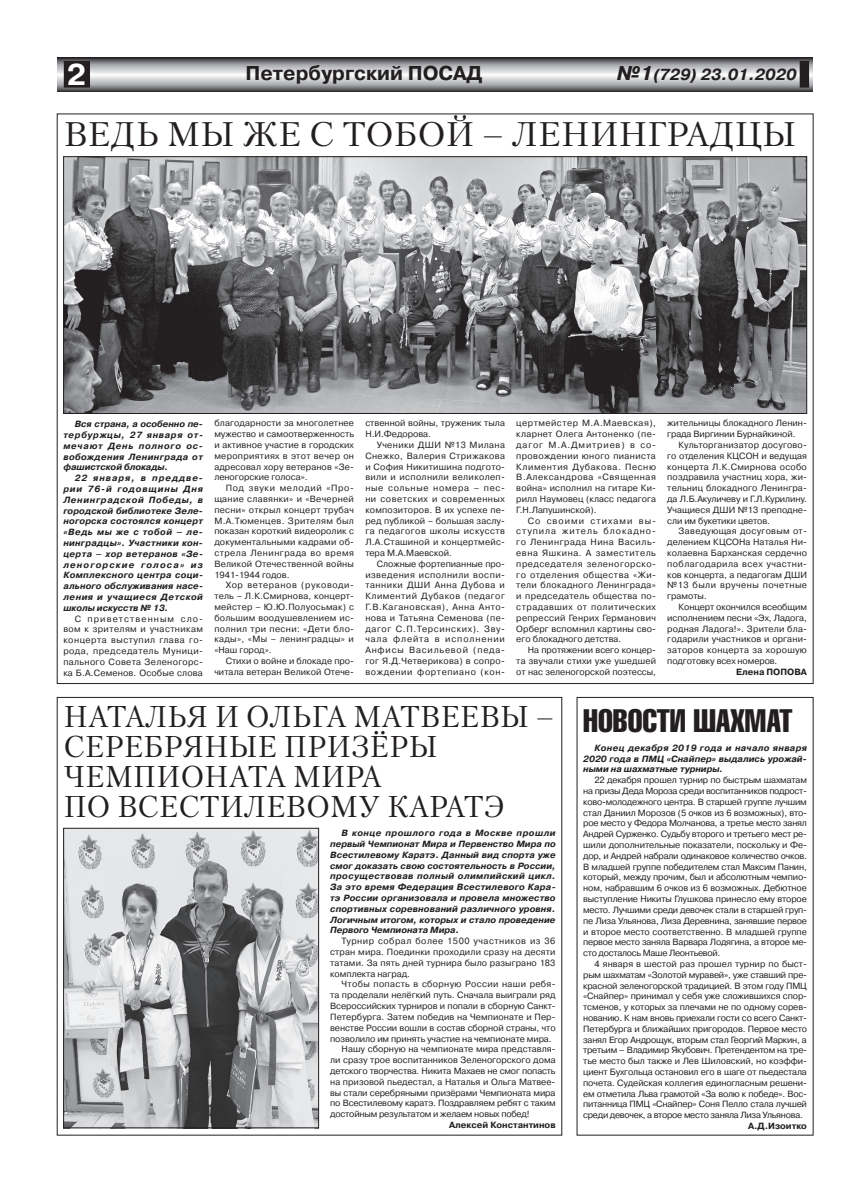
<style>
.page{position:relative;width:842px;height:1191px;background:#fff}
.page>*{position:absolute;margin:0;border:0;box-sizing:border-box;transform-origin:0 0}
.t1{font:34px "Petersburg C";color:#231f20}
.t2{font:32px "AG Letterica CO Mpr";color:#231f20}
.t3{font:30px/30px "Petersburg C";color:#231f20;scale:.96 1}
.t4{font:700 30px "Pragmatica C";color:#fff}
.t5{font:700 20px "Pragmatica C";color:#231f20}
.t6{font:italic 700 16px "Pragmatica C";color:#231f20}
.t7{font:9px/10.8px "Pragmatica C";color:#231f20;text-align:justify}
.t8{font:italic 700 9px/10.8px "Pragmatica C";letter-spacing:.005em;color:#231f20;text-align:justify}
.t9{font:9px "Pragmatica C";letter-spacing:-.02em;color:#231f20}
.t10{font:700 9px "Pragmatica C";color:#231f20}
.t11{font:9px "Pragmatica C";letter-spacing:.035em;color:#231f20}
.s1{font-size:20px}
</style>
<div class="page">
<svg style="left:57px;top:57px;width:756px;height:34px;background:#a6a6a9"></svg>
<div style="left:800px;top:62px;width:8px;height:25px;background:#231f20"></div>
<div style="left:800px;top:61px;width:9px;height:26px;border:1px solid #231f20"></div>
<div style="left:64px;top:62px;width:25px;height:25px;background:#231f20"></div>
<div style="left:64px;top:61px;width:26px;height:26px;border:1px solid #231f20"></div>
<img style="left:65px;top:830px;width:252px;height:296px">
<div style="left:63px;top:828px;width:256px;height:300px;border:1px solid #231f20"></div>
<img style="left:65px;top:158px;width:740px;height:254px">
<div style="left:63px;top:156px;width:744px;height:258px;border:1px solid #231f20"></div>
<h3 class="t4" style="left:67px;top:58px;width:21px">2</h3>
<h3 class="t5" style="left:245px;top:62px;width:239px">Петербургский ПОСАД</h3>
<h3 class="t6" style="left:617px;top:66px;width:181px"><span class="s1">№1</span>(729) 23.01.2020</h3>
<h1 class="t1" style="left:63px;top:114px;width:734px">ВЕДЬ МЫ ЖЕ С ТОБОЙ – ЛЕНИНГРАДЦЫ</h1>
<p class="t8" style="left:63px;top:419px;width:141px;text-indent:11px">Вся страна, а особенно пе&shy;тербуржцы, 27 января от&shy;мечают День полного ос&shy;вобождения Ленинграда от фашистской блокады.</p>
<p class="t8" style="left:63px;top:473px;width:141px;text-indent:11px">22 января, в преддве&shy;рии 76-й годовщины Дня Ленинградской Победы, в городской библиотеке Зеле&shy;ногорска состоялся концерт «Ведь мы же с тобой – ле&shy;нинградцы». Участники кон&shy;церта – хор ветеранов «Зе&shy;леногорские голоса» из Комплексного центра соци&shy;ального обслуживания насе&shy;ления и учащиеся Детской школы искусств № 13.</p>
<p class="t7" style="left:63px;top:613px;width:141px;text-indent:11px">С приветственным сло&shy;вом к зрителям и участникам концерта выступил глава го&shy;рода, председатель Муници&shy;пального Совета Зеленогорс&shy;ка Б.А.Семенов. Особые слова</p>
<p class="t7" style="left:214px;top:418px;width:141px">благодарности за многолетнее мужество и самоотверженность и активное участие в городских мероприятиях в этот вечер он адресовал хору ветеранов «Зе&shy;леногорские голоса».</p>
<p class="t7" style="left:214px;top:483px;width:141px;text-indent:11px">Под звуки мелодий «Про&shy;щание славянки» и «Вечерней песни» открыл концерт трубач М.А.Тюменцев. Зрителям был показан короткий видеоролик с документальными кадрами об&shy;стрела Ленинграда во время Великой Отечественной войны 1941-1944 годов.</p>
<p class="t7" style="left:214px;top:580px;width:141px;text-indent:11px">Хор ветеранов (руководи&shy;тель – Л.К.Смирнова, концерт&shy;мейстер – Ю.Ю.Полуосьмак) с большим воодушевлением ис&shy;полнил три песни: «Дети бло&shy;кады», «Мы – ленинградцы» и «Наш город».</p>
<p class="t7" style="left:214px;top:655px;width:141px;text-align:right">Стихи о войне и блокаде про&shy;читала ветеран Великой Отече-</p>
<p class="t7" style="left:365px;top:418px;width:141px">ственной войны, труженик тыла<br>Н.И.Федорова.</p>
<p class="t7" style="left:365px;top:439px;width:141px;text-indent:11px">Ученики ДШИ №13 Милана Снежко, Валерия Стрижакова и София Никитишина подгото&shy;вили и исполнили великолеп&shy;ные сольные номера – пес&shy;ни советских и современных композиторов. В их успехе пе&shy;ред публикой – большая заслу&shy;га педагогов школы искусств Л.А.Сташиной и концертмейс&shy;тера М.А.Маевской.</p>
<p class="t7" style="left:365px;top:558px;width:141px;text-indent:11px">Сложные фортепианные про&shy;изведения исполнили воспи&shy;танники ДШИ Анна Дубова и Климентий Дубаков (педагог Г.В.Кагановская), Анна Анто&shy;нова и Татьяна Семенова (пе&shy;дагог С.П.Терсинских). Зву&shy;чала флейта в исполнении Анфисы Васильевой (педа&shy;гог Я.Д.Четверикова) в сопро&shy;вождении фортепиано (кон-</p>
<p class="t7" style="left:516px;top:418px;width:141px">цертмейстер М.А.Маевская), кларнет Олега Антоненко (пе&shy;дагог М.А.Дмитриев) в со&shy;провождении юного пианиста Климентия Дубакова. Песню В.Александрова «Священная война» исполнил на гитаре Ки&shy;рилл Наумовец (класс педагога Г.Н.Лапушинской).</p>
<p class="t7" style="left:516px;top:515px;width:141px;text-indent:11px">Со своими стихами вы&shy;ступила житель блокадно&shy;го Ленинграда Нина Василь&shy;евна Яшкина. А заместитель председателя зеленогорско&shy;го отделения общества «Жи&shy;тели блокадного Ленинграда» и председатель общества по&shy;страдавших от политических репрессий Генрих Германович Орберг вспомнил картины сво&shy;его блокадного детства.</p>
<p class="t7" style="left:516px;top:645px;width:141px;text-indent:11px">На протяжении всего концер&shy;та звучали стихи уже ушедшей от нас зеленогорской поэтессы,</p>
<p class="t7" style="left:667px;top:418px;width:141px">жительницы блокадного Ленин&shy;града Виргинии Бурнайкиной.</p>
<p class="t7" style="left:667px;top:439px;width:141px;text-indent:11px">Культорганизатор досугово&shy;го отделения КЦСОН и ведущая концерта Л.К.Смирнова особо поздравила участниц хора, жи&shy;тельниц блокадного Ленингра&shy;да Л.Б.Акуличеву и Г.Л.Курилину.<br>Учащиеся ДШИ №13 преподне&shy;сли им букетики цветов.</p>
<p class="t7" style="left:667px;top:526px;width:141px;text-indent:11px">Заведующая досуговым от&shy;делением КЦСОНа Наталья Ни&shy;колаевна Барханская сердечно поблагодарила всех участни&shy;ков концерта, а педагогам ДШИ №13 были вручены почетные грамоты.</p>
<p class="t7" style="left:667px;top:601px;width:141px;text-indent:11px">Концерт окончился всеобщим исполнением песни «Эх, Ладога, родная Ладога!». Зрители бла&shy;годарили участников и органи&shy;заторов концерта за хорошую подготовку всех номеров.</p>
<p class="t10" style="left:736px;top:667px;width:72px">Елена ПОПОВА</p>
<h3 class="t3" style="left:63px;top:701px;width:513px">НАТАЛЬЯ И ОЛЬГА МАТВЕЕВЫ –<br>СЕРЕБРЯНЫЕ ПРИЗЁРЫ<br>ЧЕМПИОНАТА МИРА<br>ПО ВСЕСТИЛЕВОМУ КАРАТЭ</h3>
<p class="t8" style="left:330px;top:827px;width:227px;text-indent:11px">В конце прошлого года в Москве прошли первый Чемпионат Мира и Первенство Мира по Всестилевому Каратэ. Данный вид спорта уже смог доказать свою состоятельность в России, просуществовав полный олимпийский цикл.<br>За это время Федерация Всестилевого Кара&shy;тэ России организовала и провела множество спортивных соревнований различного уровня.<br>Логичным итогом, которых и стало проведение Первого Чемпионата Мира.</p>
<p class="t7" style="left:330px;top:935px;width:227px;text-indent:11px">Турнир собрал более 1500 участников из 36 стран мира. Поединки проходили сразу на десяти татами. За пять дней турнира было разыграно 183 комплекта наград.</p>
<p class="t11" style="left:342px;top:979px;width:216px">Чтобы попасть в сборную России наши ребя-</p>
<p class="t7" style="left:330px;top:989px;width:227px">та проделали нелёгкий путь. Сначала выиграли ряд</p>
<p class="t7" style="left:330px;top:1000px;width:227px">Всероссийских турниров и попали в сборную Санкт-</p>
<p class="t7" style="left:330px;top:1011px;width:227px">Петербурга. Затем победив на Чемпионате и Пер-</p>
<p class="t7" style="left:330px;top:1022px;width:227px">венстве России вошли в состав сборной страны, что</p>
<p class="t7" style="left:330px;top:1033px;width:223px">позволило им принять участие на чемпионате мира.</p>
<p class="t7" style="left:342px;top:1043px;width:216px">Нашу сборную на чемпионате мира представля-</p>
<p class="t7" style="left:330px;top:1054px;width:227px">ли сразу трое воспитанников Зеленогорского дома</p>
<p class="t9" style="left:330px;top:1065px;width:227px">детского творчества. Никита Махаев не смог попасть</p>
<p class="t7" style="left:330px;top:1076px;width:227px">на призовой пьедестал, а Наталья и Ольга Матвее-</p>
<p class="t7" style="left:330px;top:1087px;width:227px">вы стали серебряными призёрами Чемпионата мира</p>
<p class="t9" style="left:330px;top:1098px;width:227px">по Всестилевому каратэ. Поздравляем ребят с таким</p>
<p class="t9" style="left:330px;top:1109px;width:201px">достойным результатом и желаем новых побед!</p>
<p class="t10" style="left:449px;top:1119px;width:108px">Алексей Константинов</p>
<h2 class="t2" style="left:583px;top:703px;width:211px">НОВОСТИ ШАХМАТ</h2>
<p class="t8" style="left:583px;top:742px;width:225px;text-indent:11px">Конец декабря 2019 года и начало января 2020 года в ПМЦ «Снайпер» выдались урожай&shy;ными на шахматные турниры.</p>
<p class="t7" style="left:583px;top:775px;width:225px;text-indent:11px">22 декабря прошел турнир по быстрым шахматам на призы Деда Мороза среди воспитанников подрост&shy;ково-молодежного центра. В старшей группе лучшим стал Даниил Морозов (5 очков из 6 возможных), вто&shy;рое место у Федора Молчанова, а третье место занял Андрей Сурженко. Судьбу второго и третьего мест ре&shy;шили дополнительные показатели, поскольку и Фе&shy;дор, и Андрей набрали одинаковое количество очков.<br>В младшей группе победителем стал Максим Панин, который, между прочим, был и абсолютным чемпио&shy;ном, набравшим 6 очков из 6 возможных. Дебютное выступление Никиты Глушкова принесло ему второе место. Лучшими среди девочек стали в старшей груп&shy;пе Лиза Ульянова, Лиза Деревнина, занявшие первое и второе место соответственно. В младшей группе первое место заняла Варвара Лодягина, а второе ме&shy;сто досталось Маше Леонтьевой.</p>
<p class="t7" style="left:583px;top:958px;width:225px;text-indent:11px">4 января в шестой раз прошел турнир по быст&shy;рым шахматам «Золотой муравей», уже ставший пре&shy;красной зеленогорской традицией. В этом году ПМЦ «Снайпер» принимал у себя уже сложившихся спор&shy;тсменов, у которых за плечами не по одному сорев&shy;нованию. К нам вновь приехали гости со всего Санкт-Петербурга и ближайших пригородов. Первое место занял Егор Андрощук, вторым стал Георгий Маркин, а третьим – Владимир Якубович. Претендентом на тре&shy;тье место был также и Лев Шиловский, но коэффи&shy;циент Бухгольца остановил его в шаге от пьедестала почета. Судейская коллегия единогласным решени&shy;ем отметила Льва грамотой «За волю к победе». Вос&shy;питанница ПМЦ «Снайпер» Соня Пелло стала лучшей среди девочек, а второе место заняла Лиза Ульянова.</p>
<p class="t10" style="left:748px;top:1120px;width:60px">А.Д.Изоитко</p>
</div>
